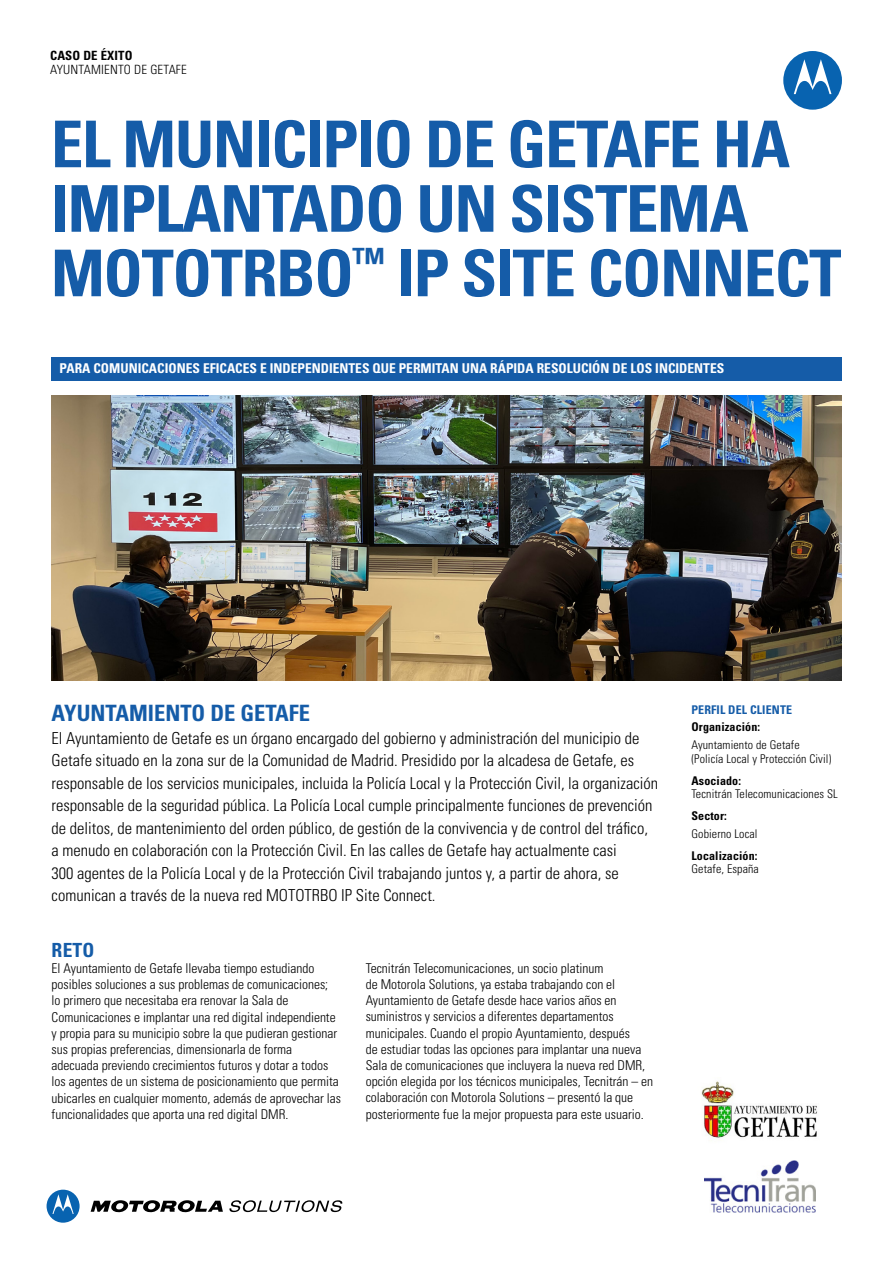
<style>
.page{position:relative;width:893px;height:1263px;background:#fff}
.page>*{position:absolute;margin:0;border:0;box-sizing:border-box;transform-origin:0 0}
.t1{font:700 condensed 64.5px/64.5px "Univers LT Std";letter-spacing:-.02em;color:#155ca8}
.t2{font:700 condensed 22.5px "Univers LT Std";color:#155ca8}
.t3{font:700 condensed 19.5px "Univers LT Std";color:#155ca8}
.t4{font:300 condensed 16.5px/22.5px "Univers LT Std";color:#000}
.t5{font:300 condensed 13.5px/16.2px "Univers LT Std";color:#000}
.t6{font:700 condensed 13.5px "Univers LT Std";color:#fff}
.t7{font:300 condensed 12.75px "Univers LT Std";letter-spacing:.015em;color:#000}
.t8{font:700 condensed 12.75px "Univers LT Std";letter-spacing:.01em;color:#000}
.t9{font:300 condensed 12px/13.5px "Univers LT Std";letter-spacing:.01em;color:#000}
.t10{font:700 condensed 12px "Univers LT Std";letter-spacing:.01em;color:#000}
.t11{font:700 condensed 12px "Univers LT Std";letter-spacing:.01em;color:#155ca8}
</style>
<div class="page">
<div style="left:783px;top:51px;width:59px;height:59px;background:#0863b0;border-radius:50%"></div>
<svg style="left:794px;top:59px;width:37px;height:35px"></svg>
<svg style="left:91px;top:1200px;width:132px;height:13px"></svg>
<svg style="left:47px;top:1190px;width:33px;height:33px"></svg>
<svg style="left:229px;top:1200px;width:113px;height:12px"></svg>
<img style="left:51px;top:396px;width:791px;height:285px">
<div style="left:51px;top:357px;width:791px;height:23px;background:#155ca8"></div>
<img style="left:704px;top:1160px;width:112px;height:52px">
<img style="left:701px;top:1081px;width:117px;height:57px">
<p class="t8" style="left:50px;top:48px;width:84px">CASO DE ÉXITO</p>
<p class="t7" style="left:50px;top:62px;width:138px">AYUNTAMIENTO DE GETAFE</p>
<h1 class="t1" style="left:51px;top:112px;width:792px">EL MUNICIPIO DE GETAFE HA<br>IMPLANTADO UN SISTEMA<br>MOTOTRBO<sup>™</sup> IP SITE CONNECT</h1>
<p class="t6" style="left:60px;top:360px;width:666px">PARA COMUNICACIONES EFICACES E INDEPENDIENTES QUE PERMITAN UNA RÁPIDA RESOLUCIÓN DE LOS INCIDENTES</p>
<h2 class="t2" style="left:52px;top:699px;width:260px">AYUNTAMIENTO DE GETAFE</h2>
<p class="t4" style="left:52px;top:727px;width:608px">El Ayuntamiento de Getafe es un órgano encargado del gobierno y administración del municipio de Getafe situado en la zona sur de la Comunidad de Madrid. Presidido por la alcadesa de Getafe, es responsable de los servicios municipales, incluida la Policía Local y la Protección Civil, la organización responsable de la seguridad pública. La Policía Local cumple principalmente funciones de prevención de delitos, de mantenimiento del orden público, de gestión de la convivencia y de control del tráfico, a menudo en colaboración con la Protección Civil. En las calles de Getafe hay actualmente casi<br>300 agentes de la Policía Local y de la Protección Civil trabajando juntos y, a partir de ahora, se comunican a través de la nueva red MOTOTRBO IP Site Connect.</p>
<h3 class="t3" style="left:52px;top:938px;width:44px">RETO</h3>
<p class="t5" style="left:52px;top:960px;width:291px">El Ayuntamiento de Getafe llevaba tiempo estudiando posibles soluciones a sus problemas de comunicaciones;<br>lo primero que necesitaba era renovar la Sala de Comunicaciones e implantar una red digital independiente y propia para su municipio sobre la que pudieran gestionar sus propias preferencias, dimensionarla de forma adecuada previendo crecimientos futuros y dotar a todos los agentes de un sistema de posicionamiento que permita ubicarles en cualquier momento, además de aprovechar las funcionalidades que aporta una red digital DMR.</p>
<p class="t5" style="left:366px;top:960px;width:289px">Tecnitrán Telecomunicaciones, un socio platinum<br>de Motorola Solutions, ya estaba trabajando con el Ayuntamiento de Getafe desde hace varios años en suministros y servicios a diferentes departamentos municipales. Cuando el propio Ayuntamiento, después<br>de estudiar todas las opciones para implantar una nueva Sala de comunicaciones que incluyera la nueva red DMR, opción elegida por los técnicos municipales, Tecnitrán – en colaboración con Motorola Solutions – presentó la que posteriormente fue la mejor propuesta para este usuario.</p>
<p class="t11" style="left:691px;top:702px;width:102px">PERFIL DEL CLIENTE</p>
<p class="t10" style="left:691px;top:720px;width:70px">Organización:</p>
<p class="t9" style="left:691px;top:738px;width:141px">Ayuntamiento de Getafe (Policía Local y Protección Civil)</p>
<p class="t10" style="left:691px;top:773px;width:51px">Asociado:</p>
<p class="t9" style="left:691px;top:787px;width:148px">Tecnitrán Telecomunicaciones SL</p>
<p class="t10" style="left:691px;top:808px;width:37px">Sector:</p>
<p class="t9" style="left:691px;top:827px;width:68px">Gobierno Local</p>
<p class="t10" style="left:691px;top:848px;width:68px">Localización:</p>
<p class="t9" style="left:691px;top:862px;width:69px">Getafe, España</p>
</div>
